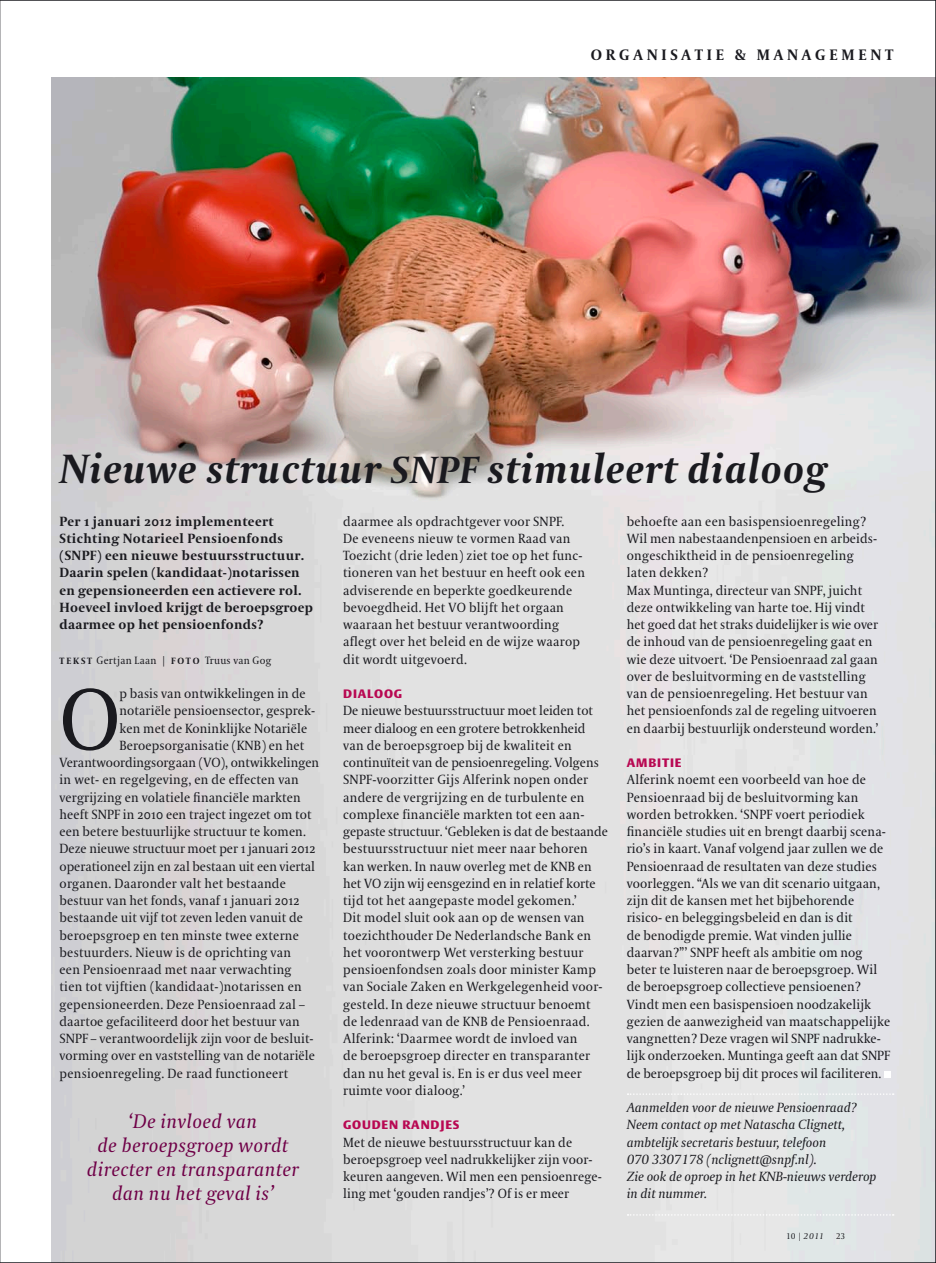
<style>
.page{position:relative;width:936px;height:1263px;background:#fff}
.page>*{position:absolute;margin:0;border:0;box-sizing:border-box;transform-origin:0 0}
.t1{font:87.3px "VPRO Coranto";color:#1a1a1f}
.t2{font:italic 700 40.5px "VPRO Coranto";letter-spacing:.02em;color:#1a1a1f}
.t3{font:italic 19.5px/24px "VPRO Coranto";letter-spacing:.02em;color:#6f0047;text-align:center}
.t4{font:700 15px "VPRO Coranto";letter-spacing:.25em;color:#1a1a1f}
.t5{font:13.2px/17.2px "VPRO Coranto";letter-spacing:.01em;color:#1a1a1f}
.t6{font:700 13.2px/17.2px "VPRO Coranto";letter-spacing:.02em;color:#1a1a1f}
.t7{font:italic 13.2px/17.2px "VPRO Coranto";color:#1a1a1f}
.t8{font:700 12px "VPRO Vesta";letter-spacing:.07em;color:#b80852}
.t9{font:10.5px "VPRO Coranto";letter-spacing:.03em;color:#1a1a1f}
.t10{font:italic 8.25px "VPRO Coranto";color:#1a1a1f}
.t11{font:8.25px "VPRO Coranto Cn";color:#1a1a1f}
.s1{font-size:37.5px}
.s2{font-weight:700;font-size:9px}
.s3{font-family:"VPRO Coranto Cn";font-style:normal}
</style>
<div class="page">
<img style="left:0;top:0;width:935px;height:1263px">
<p class="t4" style="left:590px;top:45px;width:304px">Organisatie &amp; management</p>
<h2 class="t2" style="left:60px;top:444px;width:768px">Nieuwe structuur <span class="s1">SNPF</span> stimuleert dialoog</h2>
<p class="t6" style="left:60px;top:512px;width:255px">Per 1 januari 2012 implementeert Stichting Notarieel Pensioenfonds (SNPF) een nieuwe bestuursstructuur.<br>Daarin spelen (kandidaat-)notarissen en gepensioneerden een actievere rol.<br>Hoeveel invloed krijgt de beroepsgroep daarmee op het pensioenfonds?</p>
<p class="t9" style="left:60px;top:654px;width:213px"><span class="s2">TE K S T</span> Gertjan Laan | <span class="s2">fo t o</span> Truus van Gog</p>
<h1 class="t1" style="left:60px;top:668px;width:62px">O</h1>
<p class="t5" style="left:119px;top:685px;width:188px">p basis van ontwikkelingen in de</p>
<p class="t5" style="left:119px;top:702px;width:197px">notariële pensioensector, gesprek-</p>
<p class="t5" style="left:119px;top:719px;width:189px">ken met de Koninklijke Notariële</p>
<p class="t5" style="left:119px;top:737px;width:186px">Beroepsorganisatie (KNB) en het</p>
<p class="t5" style="left:60px;top:754px;width:261px">Verantwoordingsorgaan (VO), ontwikkelingen</p>
<p class="t5" style="left:60px;top:771px;width:241px">in wet- en regelgeving, en de effecten van</p>
<p class="t5" style="left:60px;top:788px;width:242px">vergrijzing en volatiele financiële markten</p>
<p class="t5" style="left:60px;top:806px;width:253px">heeft SNPF in 2010 een traject ingezet om tot</p>
<p class="t5" style="left:60px;top:823px;width:248px">een betere bestuurlijke structuur te komen.</p>
<p class="t5" style="left:60px;top:840px;width:257px">Deze nieuwe structuur moet per 1 januari 2012</p>
<p class="t5" style="left:60px;top:857px;width:257px">operationeel zijn en zal bestaan uit een viertal</p>
<p class="t5" style="left:60px;top:875px;width:228px">organen. Daaronder valt het bestaande</p>
<p class="t5" style="left:60px;top:892px;width:242px">bestuur van het fonds, vanaf 1 januari 2012</p>
<p class="t5" style="left:60px;top:909px;width:245px">bestaande uit vijf tot zeven leden vanuit de</p>
<p class="t5" style="left:60px;top:926px;width:241px">beroepsgroep en ten minste twee externe</p>
<p class="t5" style="left:60px;top:944px;width:233px">bestuurders. Nieuw is de oprichting van</p>
<p class="t5" style="left:60px;top:961px;width:234px">een Pensioenraad met naar verwachting</p>
<p class="t5" style="left:60px;top:978px;width:244px">tien tot vijftien (kandidaat-)notarissen en</p>
<p class="t5" style="left:60px;top:995px;width:246px">gepensioneerden. Deze Pensioenraad zal –</p>
<p class="t5" style="left:60px;top:1013px;width:242px">daartoe gefaciliteerd door het bestuur van</p>
<p class="t5" style="left:60px;top:1030px;width:256px">SNPF – verantwoordelijk zijn voor de besluit-</p>
<p class="t5" style="left:60px;top:1047px;width:257px">vorming over en vaststelling van de notariële</p>
<p class="t5" style="left:60px;top:1064px;width:230px">pensioenregeling. De raad functioneert</p>
<h3 class="t3" style="left:87px;top:1109px;width:213px">‘De invloed van<br>de beroepsgroep wordt directer en transparanter dan nu het geval is’</h3>
<p class="t5" style="left:343px;top:512px;width:243px">daarmee als opdrachtgever voor SNPF.<br>De eveneens nieuw te vormen Raad van Toezicht (drie leden) ziet toe op het func&shy;tioneren van het bestuur en heeft ook een adviserende en beperkte goedkeurende bevoegdheid. Het VO blijft het orgaan waaraan het bestuur verantwoording aflegt over het beleid en de wijze waarop dit wordt uitgevoerd.</p>
<p class="t8" style="left:343px;top:689px;width:60px">DIALOOG</p>
<p class="t5" style="left:343px;top:702px;width:266px">De nieuwe bestuursstructuur moet leiden tot meer dialoog en een grotere betrokkenheid van de beroepsgroep bij de kwaliteit en continuïteit van de pensioenregeling. Volgens SNPF-voorzitter Gijs Alferink nopen onder andere de vergrijzing en de turbulente en complexe financiële markten tot een aan&shy;gepaste structuur. ‘Gebleken is dat de bestaande bestuursstructuur niet meer naar behoren kan werken. In nauw overleg met de KNB en het VO zijn wij eensgezind en in relatief korte tijd tot het aangepaste model gekomen.’<br>Dit model sluit ook aan op de wensen van toezichthouder De Nederlandsche Bank en het voorontwerp Wet versterking bestuur pensioenfondsen zoals door minister Kamp van Sociale Zaken en Werkgelegenheid voor&shy;gesteld. In deze nieuwe structuur benoemt de ledenraad van de KNB de Pensioenraad.<br>Alferink: ‘Daarmee wordt de invloed van<br>de beroepsgroep directer en transparanter dan nu het geval is. En is er dus veel meer ruimte voor dialoog.’</p>
<p class="t8" style="left:343px;top:1120px;width:118px">GOUDEN RANDJES</p>
<p class="t5" style="left:343px;top:1133px;width:260px">Met de nieuwe bestuursstructuur kan de beroepsgroep veel nadrukkelijker zijn voor&shy;keuren aangeven. Wil men een pensioenrege&shy;ling met ‘gouden randjes’? Of is er meer</p>
<p class="t5" style="left:626px;top:512px;width:253px">behoefte aan een basispensioenregeling?<br>Wil men nabestaandenpensioen en arbeids&shy;ongeschiktheid in de pensioenregeling laten dekken?<br>Max Muntinga, directeur van SNPF, juicht deze ontwikkeling van harte toe. Hij vindt het goed dat het straks duidelijker is wie over de inhoud van de pensioenregeling gaat en wie deze uitvoert. ‘De Pensioenraad zal gaan over de besluitvorming en de vaststelling van de pensioenregeling. Het bestuur van het pensioenfonds zal de regeling uitvoeren en daarbij bestuurlijk ondersteund worden.’</p>
<p class="t8" style="left:626px;top:758px;width:56px">AMBITIE</p>
<p class="t5" style="left:626px;top:771px;width:265px">Alferink noemt een voorbeeld van hoe de Pensioenraad bij de besluitvorming kan worden betrokken. ‘SNPF voert periodiek financiële studies uit en brengt daarbij scena&shy;rio’s in kaart. Vanaf volgend jaar zullen we de Pensioenraad de resultaten van deze studies voorleggen. “Als we van dit scenario uitgaan, zijn dit de kansen met het bijbehorende risico- en beleggingsbeleid en dan is dit<br>de benodigde premie. Wat vinden jullie daarvan?”’ SNPF heeft als ambitie om nog beter te luisteren naar de beroepsgroep. Wil de beroepsgroep collectieve pensioenen?<br>Vindt men een basispensioen noodzakelijk gezien de aanwezigheid van maatschappelijke vangnetten? Deze vragen wil SNPF nadrukke&shy;lijk onderzoeken. Muntinga geeft aan dat SNPF de beroepsgroep bij dit proces wil faciliteren.</p>
<p class="t7" style="left:626px;top:1099px;width:251px">Aanmelden voor de nieuwe Pensioenraad?<br>Neem contact op met Natascha Clignett, ambtelijk secretaris bestuur, telefoon<br>070 3307178 (nclignett@snpf.nl).<br>Zie ook de oproep in het KNB-nieuws verderop in dit nummer.</p>
<p class="t10" style="left:787px;top:1231px;width:38px"><span class="s3">10 |</span> 2011</p>
<p class="t11" style="left:836px;top:1231px;width:10px">23</p>
</div>
